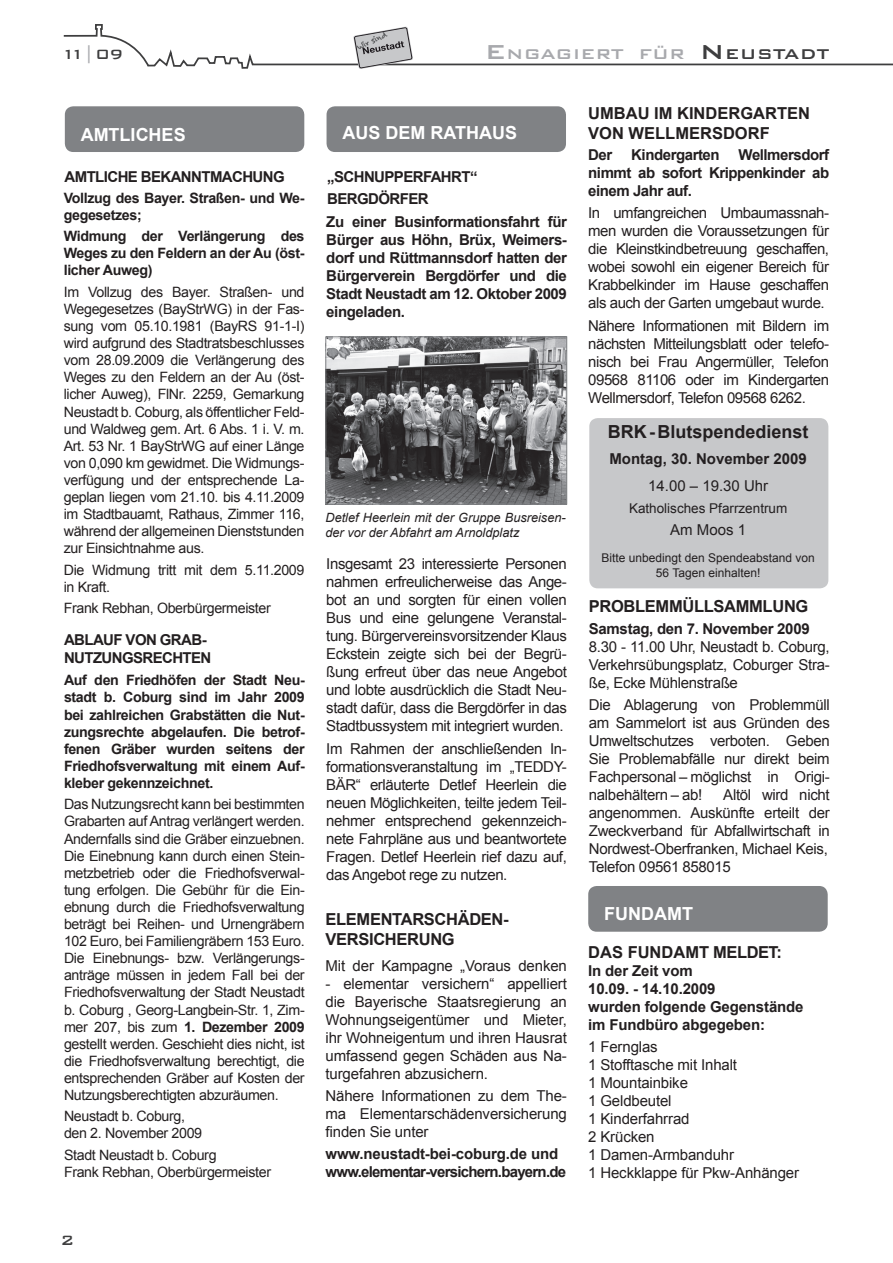
<style>
.page{position:relative;width:893px;height:1263px;background:#fff}
.page>*{position:absolute;margin:0;border:0;box-sizing:border-box;transform-origin:0 0}
.t1{font:500 18.9px "Bank Gothic BT";color:#a8a9ad;scale:1.06 1}
.t2{font:700 18px "Arial";color:#fff}
.t3{font:700 18px "Arial";color:#231f20}
.t4{font:500 18px "Bank Gothic BT";color:#3e3e3f}
.t5{font:700 16.5px/19.8px "Arial";letter-spacing:-.02em;color:#231f20}
.t6{font:700 16.5px "Arial";color:#231f20}
.t7{font:15px/18px "Arial";letter-spacing:-.02em;color:#231f20;text-align:justify}
.t8{font:700 15px/18px "Arial";letter-spacing:-.025em;color:#231f20}
.t9{font:700 15px/18px "Arial";letter-spacing:-.05em;color:#231f20}
.t10{font:700 15px "Arial";color:#231f20}
.t11{font:15px "Arial";color:#231f20}
.t12{font:14.25px/17.1px "Arial";letter-spacing:-.025em;color:#231f20}
.t13{font:700 14.25px/17.1px "Arial";letter-spacing:-.025em;color:#231f20;text-align:justify}
.t14{font:13.5px "Arial";color:#231f20}
.t15{font:italic 12.75px/15.3px "Arial";color:#231f20}
.t16{font:12px/14.4px "Arial";color:#231f20;text-align:center}
.s1{color:#a8a9ad}
.s2{font-size:27px}
.s3{font-size:27px;color:#3e3e3f}
.s4{color:#3e3e3f}
.s5{font-weight:700}
</style>
<div class="page">
<svg style="left:63px;top:24px;width:830px;height:45px"></svg>
<svg style="left:353px;top:26px;width:60px;height:43px"></svg>
<div style="left:65px;top:106px;width:239px;height:46px;background:#808285;border-radius:9px"></div>
<div style="left:327px;top:106px;width:239px;height:46px;background:#808285;border-radius:9px"></div>
<div style="left:588px;top:886px;width:240px;height:46px;background:#808285;border-radius:9px"></div>
<div style="left:589px;top:418px;width:239px;height:170px;background:#c7c8ca;border-radius:9px"></div>
<img style="left:328px;top:339px;width:237px;height:163px">
<div style="left:326px;top:337px;width:241px;height:167px;border:1px solid #808285"></div>
<p class="t4" style="left:62px;top:44px;width:63px">11<span class="s1">|</span>09</p>
<p class="t1" style="left:485px;top:44px;width:326px"><span class="s2">E</span>ngagiert für <span class="s3">N</span> <span class="s4">eustadt</span></p>
<p class="t2" style="left:81px;top:123px;width:106px">AMTLICHES</p>
<p class="t2" style="left:342px;top:121px;width:176px">AUS DEM RATHAUS</p>
<p class="t8" style="left:65px;top:168px;width:222px">AMTLICHE BEKANNTMACHUNG</p>
<p class="t8" style="left:327px;top:168px;width:28px">„Schnu</p>
<p class="t8" style="left:385px;top:168px;width:30px">pperfahrt</p>
<p class="t8" style="left:470px;top:168px;width:9px">“</p>
<p class="t8" style="left:327px;top:190px;width:22px">Bergd</p>
<p class="t8" style="left:378px;top:190px;width:22px">örfer</p>
<p class="t13" style="left:64px;top:190px;width:242px">Vollzug des Bayer. Straßen- und We&shy;gegesetzes;</p>
<p class="t13" style="left:64px;top:228px;width:242px">Widmung der Verlängerung des Weges zu den Feldern an der Au (öst&shy;licher Auweg)</p>
<p class="t12" style="left:64px;top:283px;width:242px;text-align:justify">Im Vollzug des Bayer. Straßen- und Wegegesetzes (BayStrWG) in der Fas&shy;sung vom 05.10.1981 (BayRS 91-1-I) wird aufgrund des Stadtratsbeschlusses vom 28.09.2009 die Verlängerung des Weges zu den Feldern an der Au (öst&shy;licher Auweg), FlNr. 2259, Gemarkung Neustadt b. Coburg, als öffentlicher Feld&shy;und Waldweg gem. Art. 6 Abs. 1 i. V. m.<br>Art. 53 Nr. 1 BayStrWG auf einer Länge von 0,090 km gewidmet. Die Widmungs&shy;verfügung und der entsprechende La&shy;geplan liegen vom 21.10. bis 4.11.2009 im Stadtbauamt, Rathaus, Zimmer 116, während der allgemeinen Dienststunden zur Einsichtnahme aus.</p>
<p class="t12" style="left:64px;top:561px;width:242px">Die Widmung tritt mit dem 5.11.2009 in Kraft.</p>
<p class="t12" style="left:64px;top:600px;width:209px">Frank Rebhan, Oberbürgermeister</p>
<p class="t8" style="left:326px;top:213px;width:242px;text-align:justify">Zu einer Businformationsfahrt für Bürger aus Höhn, Brüx, Weimers&shy;dorf und Rüttmannsdorf hatten der Bürgerverein Bergdörfer und die Stadt Neustadt am 12. Oktober 2009 eingeladen.</p>
<p class="t15" style="left:325px;top:510px;width:242px">Detlef Heerlein mit der Gruppe Busreisen&shy;der vor der Abfahrt am Arnoldplatz</p>
<p class="t7" style="left:326px;top:555px;width:242px">Insgesamt 23 interessierte Personen nahmen erfreulicherweise das Ange&shy;bot an und sorgten für einen vollen Bus und eine gelungene Veranstal&shy;tung. Bürgervereinsvorsitzender Klaus Eckstein zeigte sich bei der Begrü&shy;ßung erfreut über das neue Angebot und lobte ausdrücklich die Stadt Neu&shy;stadt dafür, dass die Bergdörfer in das Stadtbussystem mit integriert wurden.</p>
<p class="t7" style="left:326px;top:739px;width:242px">Im Rahmen der anschließenden In&shy;formationsveranstaltung im „TEDDY-BÄR“ erläuterte Detlef Heerlein die neuen Möglichkeiten, teilte jedem Teil&shy;nehmer entsprechend gekennzeich&shy;nete Fahrpläne aus und beantwortete Fragen. Detlef Heerlein rief dazu auf, das Angebot rege zu nutzen.</p>
<p class="t8" style="left:64px;top:631px;width:149px">ABLAUF VON GRAB-<br>NUTZUNGSRECHTEN</p>
<p class="t13" style="left:64px;top:672px;width:242px">Auf den Friedhöfen der Stadt Neu&shy;stadt b. Coburg sind im Jahr 2009 bei zahlreichen Grabstätten die Nut&shy;zungsrechte abgelaufen. Die betrof&shy;fenen Gräber wurden seitens der Friedhofsverwaltung mit einem Auf&shy;kleber gekennzeichnet.</p>
<p class="t12" style="left:64px;top:796px;width:242px;text-align:justify">Das Nutzungsrecht kann bei bestimmten Grabarten auf Antrag verlängert werden.<br>Andernfalls sind die Gräber einzuebnen.<br>Die Einebnung kann durch einen Stein&shy;metzbetrieb oder die Friedhofsverwal&shy;tung erfolgen. Die Gebühr für die Ein&shy;ebnung durch die Friedhofsverwaltung beträgt bei Reihen- und Urnengräbern 102 Euro, bei Familiengräbern 153 Euro.<br>Die Einebnungs- bzw. Verlängerungs&shy;anträge müssen in jedem Fall bei der Friedhofsverwaltung der Stadt Neustadt b. Coburg , Georg-Langbein-Str. 1, Zim&shy;mer 207, bis zum <span class="s5">1. Dezember 2009 </span>gestellt werden. Geschieht dies nicht, ist die Friedhofsverwaltung berechtigt, die entsprechenden Gräber auf Kosten der Nutzungsberechtigten abzuräumen.</p>
<p class="t12" style="left:64px;top:1108px;width:140px">Neustadt b. Coburg, den 2. November 2009</p>
<p class="t12" style="left:64px;top:1146px;width:209px">Stadt Neustadt b. Coburg<br>Frank Rebhan, Oberbürgermeister</p>
<p class="t5" style="left:325px;top:910px;width:185px">ELEMENTARSCHÄDEN&shy;versicherung</p>
<p class="t7" style="left:326px;top:956px;width:243px">Mit der Kampagne „Voraus denken</p>
<p class="t7" style="left:326px;top:974px;width:243px">- elementar versichern“ appelliert die Bayerische Staatsregierung an Wohnungseigentümer und Mieter, ihr Wohneigentum und ihren Hausrat umfassend gegen Schäden aus Na&shy;turgefahren abzusichern.</p>
<p class="t7" style="left:326px;top:1087px;width:243px">Nähere Informationen zu dem The&shy;ma Elementarschädenversicherung finden Sie unter</p>
<p class="t9" style="left:326px;top:1145px;width:242px">www.neustadt-bei-coburg.de und www.elementar-versichern.bayern.de</p>
<p class="t5" style="left:588px;top:104px;width:25px">Umbau</p>
<p class="t6" style="left:654px;top:102px;width:157px">im KINDERGARTEN</p>
<p class="t5" style="left:588px;top:124px;width:13px">von</p>
<p class="t6" style="left:629px;top:122px;width:143px">WELLMERSDORF</p>
<p class="t8" style="left:588px;top:146px;width:26px">Der</p>
<p class="t8" style="left:631px;top:146px;width:90px">Kindergarten</p>
<p class="t8" style="left:588px;top:146px;width:242px;text-align:justify;text-indent:150px">Wellmersdorf nimmt ab sofort Krippenkinder ab einem Jahr auf.</p>
<p class="t7" style="left:588px;top:204px;width:242px">In umfangreichen Umbaumassnah&shy;men wurden die Voraussetzungen für die Kleinstkindbetreuung geschaffen, wobei sowohl ein eigener Bereich für Krabbelkinder im Hause geschaffen als auch der Garten umgebaut wurde.</p>
<p class="t7" style="left:588px;top:317px;width:242px">Nähere Informationen mit Bildern im nächsten Mitteilungsblatt oder telefo&shy;nisch bei Frau Angermüller, Telefon 09568 81106 oder im Kindergarten Wellmersdorf, Telefon 09568 6262.</p>
<p class="t3" style="left:608px;top:419px;width:202px">BRK-Blutspendedienst</p>
<p class="t10" style="left:609px;top:449px;width:199px">Montag, 30. November 2009</p>
<p class="t11" style="left:648px;top:475px;width:122px">14.00 – 19.30 Uhr</p>
<p class="t14" style="left:629px;top:499px;width:160px">Katholisches Pfarrzentrum</p>
<p class="t7" style="left:670px;top:521px;width:77px">Am Moos 1</p>
<p class="t16" style="left:601px;top:551px;width:215px">Bitte unbedingt den Spendeabstand von<br>56 Tagen einhalten!</p>
<p class="t5" style="left:589px;top:597px;width:221px">PROBLEMMÜLLSAMMLUNG</p>
<p class="t8" style="left:589px;top:620px;width:222px">Samstag, den 7. November 2009</p>
<p class="t7" style="left:589px;top:637px;width:242px">8.30 - 11.00 Uhr, Neustadt b. Coburg, Verkehrsübungsplatz, Coburger Stra&shy;ße, Ecke Mühlenstraße</p>
<p class="t7" style="left:589px;top:696px;width:242px">Die Ablagerung von Problemmüll am Sammelort ist aus Gründen des Umweltschutzes verboten. Geben Sie Problemabfälle nur direkt beim Fachpersonal – möglichst in Origi&shy;nalbehältern – ab!</p>
<p class="t7" style="left:589px;top:786px;width:242px;text-align:left;text-indent:134px">Altöl wird nicht angenommen. Auskünfte erteilt der<br>Zweckverband für Abfallwirtschaft in<br>Nordwest-Oberfranken, Michael Keis,<br>Telefon 09561 858015</p>
<p class="t2" style="left:604px;top:901px;width:90px">FUNDAMT</p>
<p class="t6" style="left:588px;top:941px;width:195px">DAS FUNDAMT MELDET:</p>
<p class="t8" style="left:588px;top:962px;width:217px">In der Zeit vom<br>10.09. - 14.10.2009<br>wurden folgende Gegenstände im Fundbüro abgegeben:</p>
<p class="t7" style="left:588px;top:1038px;width:212px;text-align:left">1 Fernglas<br>1 Stofftasche mit Inhalt<br>1 Mountainbike<br>1 Geldbeutel<br>1 Kinderfahrrad<br>2 Krücken<br>1 Damen-Armbanduhr<br>1 Heckklappe für Pkw-Anhänger</p>
<p class="t4" style="left:61px;top:1230px;width:15px">2</p>
</div>
